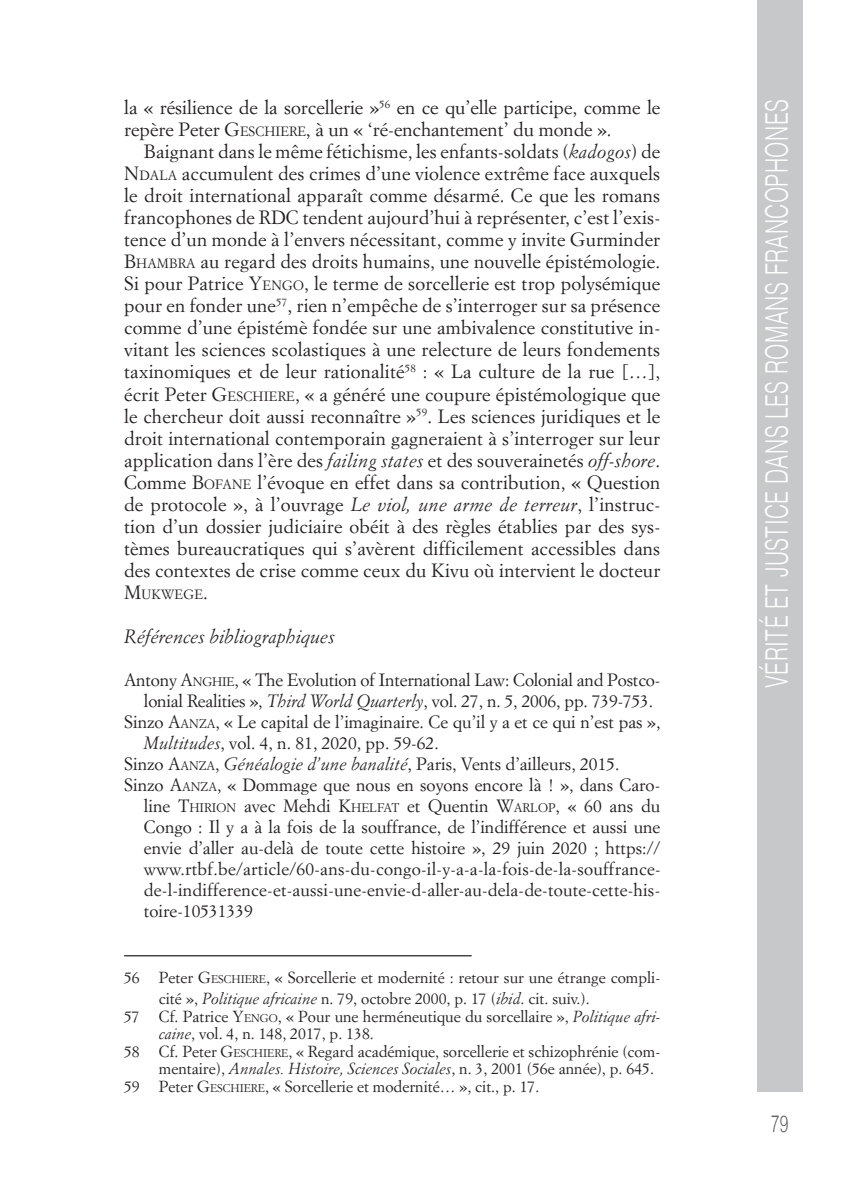
<style>
.page{position:relative;width:844px;height:1191px;background:#fff}
.page>*{position:absolute;margin:0;border:0;box-sizing:border-box;transform-origin:0 0}
.t1{font:300 31.15px "Helvetica";letter-spacing:.02em;color:#fff;scale:.68 1}
.t2{font:300 23.28px "Helvetica";color:#636366;scale:.68 1}
._00_corpo_testo{font:18.9px/22.1px "Simoncini Garamond";letter-spacing:.01em;color:#231f20;text-align:justify}
._04_Titolo_paragrafo{font:italic 18.9px "Simoncini Garamond";color:#231f20}
._08_biblio{font:17.5px/21px "Simoncini Garamond";color:#231f20}
._05_note{font:15.75px/17.5px "Simoncini Garamond";color:#231f20}
._00_corpo_testo-2{font:13.3px "Simoncini Garamond";color:#231f20}
._08_biblio-2{font:12.25px "Simoncini Garamond";color:#231f20}
.s1{font-style:inherit}
.s2{font-size:13.3px}
.s3{font-style:italic}
.s4{font-size:18.9px}
.s5{font-size:12.25px}
.s6{font-size:17.5px}
.s7{font-size:11.03px}
</style>
<div class="page">
<div style="left:756px;top:0;width:46px;height:1091px;background:#c7c8ca"></div>
<hr style="left:124px;top:955px;width:347px;height:1px;background:#231f20">
<p class="_00_corpo_testo" style="left:124px;top:96px;width:537px">la « résilience de la sorcellerie »<sup>56</sup> en ce qu’elle participe, comme le repère Peter <span class="s1">G</span><span class="s2">ES CHIERE</span><span class="s1">,</span> à un « ‘ré-enchantement’ du monde ».</p>
<p class="_00_corpo_testo" style="left:124px;top:140px;width:537px;text-indent:20px">Baignant dans le même fétichisme, les enfants-soldats (<span class="s3">kadogos</span>) de <span class="s1">N</span><span class="s2">DALA</span> accumulent des crimes d’une violence extrême face auxquels le droit international apparaît comme désarmé. Ce que les romans francophones de RDC tendent aujourd’hui à représenter, c’est l’exis&shy;tence d’un monde à l’envers nécessitant, comme y invite Gurminder <span class="s1">B</span><span class="s2">HAMBRA</span> au regard des droits humains, une nouvelle épistémologie.<br>Si pour Patrice <span class="s1">Y</span><span class="s2">ENGO</span></p>
<p class="_00_corpo_testo" style="left:124px;top:272px;width:537px;text-indent:180px">, le terme de sorcellerie est trop polysémique pour en fonder une<sup>57</sup>, rien n’empêche de s’interroger sur sa présence comme d’une épistémè fondée sur une ambivalence constitutive in&shy;vitant les sciences scolastiques à une relecture de leurs fondements taxinomiques et de leur rationalité<sup>58</sup> : « La culture de la rue […], écrit Peter <span class="s1">G</span><span class="s2">ES CHIERE</span><span class="s1">,</span> « a généré une coupure épistémologique que le chercheur doit aussi reconnaître »<sup>59</sup>. Les sciences juridiques et le droit international contemporain gagneraient à s’interroger sur leur application dans l’ère des <span class="s3">failing states</span> et des souverainetés <span class="s3">off-shore</span>.<br>Comme <span class="s1">B</span><span class="s2">OFANE</span> l’évoque en effet dans sa contribution, « Question de protocole », à l’ouvrage <span class="s3">Le viol, une arme de terreur</span>, l’instruc&shy;tion d’un dossier judiciaire obéit à des règles établies par des sys&shy;tèmes bureaucratiques qui s’avèrent difficilement accessibles dans des contextes de crise comme ceux du Kivu où intervient le docteur</p>
<p class="_00_corpo_testo-2" style="left:124px;top:586px;width:85px"><span class="s4">M</span>UKWEGE <span class="s4">.</span></p>
<p class="_04_Titolo_paragrafo" style="left:124px;top:625px;width:212px">Références bibliographiques</p>
<p class="_08_biblio" style="left:144px;top:669px;width:517px;text-indent:-20px">Antony <span class="s1">A</span><span class="s5">NGHIE</span> , « The Evolution of International Law: Colonial and Postco&shy;lonial Realities », <span class="s3">Third World Quarterly</span>, vol. 27, n. 5, 2006, pp. 739-753.</p>
<p class="_08_biblio" style="left:144px;top:711px;width:517px;text-indent:-20px">Sinzo <span class="s1">A</span><span class="s5">ANZA</span>, « Le capital de l’imaginaire. Ce qu’il y a et ce qui n’est pas »,<br><span class="s3">Multitudes</span>, vol. 4, n. 81, 2020, pp. 59-62.</p>
<p class="_08_biblio" style="left:124px;top:753px;width:497px">Sinzo <span class="s1">A</span><span class="s5">ANZA</span>, <span class="s3">Généalogie d’une banalité</span>, Paris, Vents d’ailleurs, 2015.</p>
<p class="_08_biblio" style="left:124px;top:774px;width:537px">Sinzo <span class="s1">A</span><span class="s5">ANZA</span>, « Dommage que nous en soyons encore là ! », dans Caro-</p>
<p class="_08_biblio-2" style="left:144px;top:800px;width:77px"><span class="s6">line</span> <span class="s6">T</span>HIRION</p>
<p class="_08_biblio" style="left:144px;top:795px;width:518px;text-align:justify;text-indent:100px">avec Mehdi <span class="s1">K</span><span class="s5">HELFAT</span> et Quentin <span class="s1">W</span><span class="s5">ARLOP</span>, « 60 ans du Congo : Il y a à la fois de la souffrance, de l’indifférence et aussi une envie d’aller au-delà de toute cette histoire », 29 juin 2020 ; https:// www.rtbf.be/article/60-ans-du-congo-il-y-a-a-la-fois-de-la-souffrance&shy;de-l-indifference-et-aussi-une-envie-d-aller-au-dela-de-toute-cette-his&shy;toire-10531339</p>
<p class="_05_note" style="left:159px;top:967px;width:503px;line-height:21px;text-indent:-35px">56 Peter <span class="s1">G</span><span class="s7">ES CHIERE</span>, « Sorcellerie et modernité : retour sur une étrange compli&shy;cité », <span class="s3">Politique africaine</span> n. 79, octobre 2000, p. 17 (<span class="s3">ibid</span>. cit. suiv.).</p>
<p class="_05_note" style="left:124px;top:1007px;width:130px">57 Cf. Patrice <span class="s1">Y</span><span class="s7">ENGO</span></p>
<p class="_05_note" style="left:159px;top:1007px;width:503px;text-indent:119px">, « Pour une herméneutique du sorcellaire », <span class="s3">Politique afri&shy;caine</span>, vol. 4, n. 148, 2017, p. 138.</p>
<p class="_05_note" style="left:159px;top:1042px;width:503px;text-indent:-35px">58 Cf. Peter <span class="s1">G</span><span class="s7">ES CHIERE</span>, « Regard académique, sorcellerie et schizophrénie (com&shy;mentaire), <span class="s3">Annales. Histoire, Sciences Sociales</span>, n. 3, 2001 (56e année), p. 645.</p>
<p class="_05_note" style="left:124px;top:1077px;width:417px">59 Peter <span class="s1">G</span><span class="s7">ESCHIERE</span>, « Sorcellerie et modernité… », cit., p. 17.</p>
<h1 class="t1" style="left:750px;top:688px;width:867px;rotate:-90deg">Vérité et justice dans les romans francophones</h1>
<p class="t2" style="left:770px;top:1104px;width:28px">79</p>
</div>
